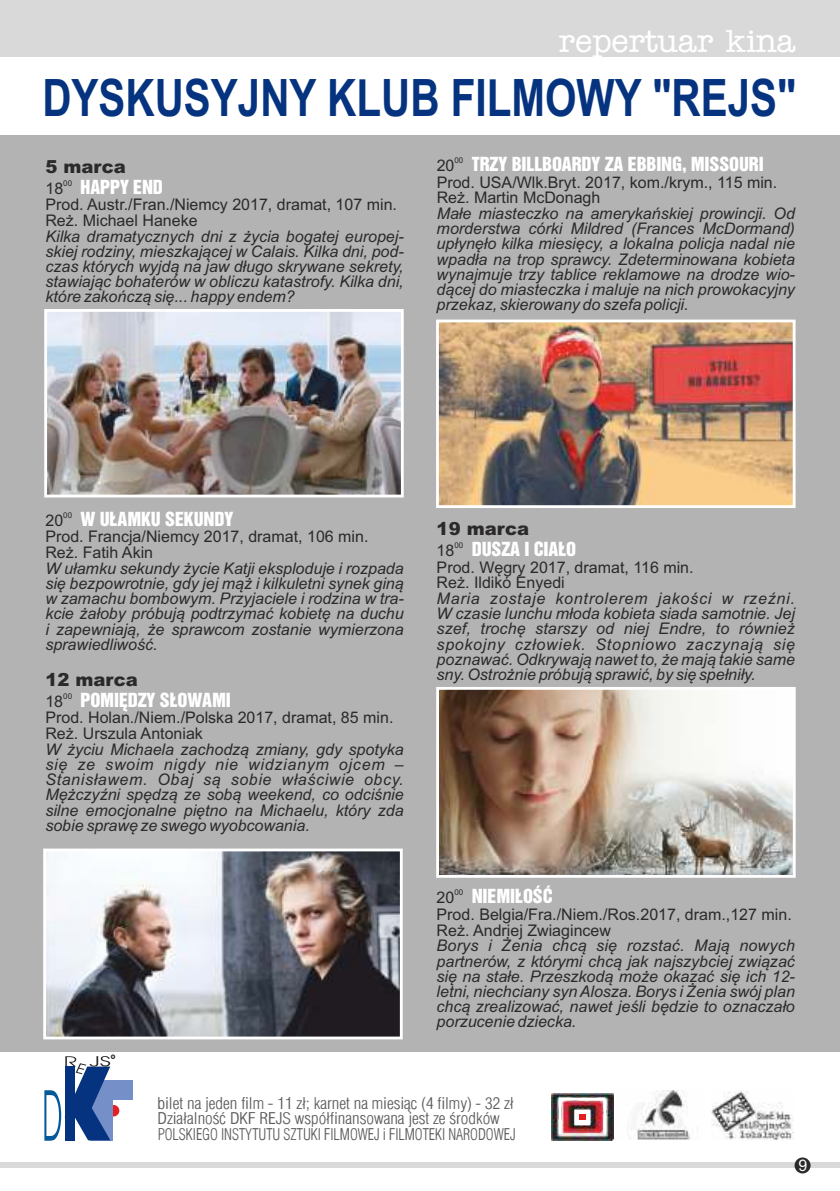
<style>
.page{position:relative;width:840px;height:1191px;background:#fff}
.page>*{position:absolute;margin:0;border:0;box-sizing:border-box;transform-origin:0 0}
.t1{font:700 51.6px "Arial";color:#053380;scale:.78 1}
.t2{font:32px "Memorandumpl";color:#fff}
.t3{font:18px "Switzerland Inseratpl";color:#fff}
.t4{font:900 18px "Arial";color:#2b2929}
.t5{font:italic 16px/15.2px "Arial";color:#2b2929;text-align:justify}
.t6{font:16px/15.8px "Arial";color:#2b2929}
.t7{font:16px/15.8px "Switz Cond Lightpl";color:#5c5c5c;scale:1.09 1}
.t8{font:16px "Arial";color:#fff}
.t9{font:8px "Arial";color:#2b2929}
.s1{font-family:"Arial";font-size:16px;color:#2b2929}
</style>
<div class="page">
<div style="left:0;top:1162px;width:839px;height:6px;background:#d9d9d9"></div>
<div style="left:794px;top:1157px;width:16px;height:16px;background:#2b2929;border-radius:50%"></div>
<div style="left:0;top:135px;width:839px;height:916px;background:#b3b3b3"></div>
<div style="left:0;top:0;width:839px;height:57px;background:#d9d9d9"></div>
<div style="left:94px;top:1080px;width:39px;height:19px;background:#758fc9"></div>
<div style="left:108px;top:1105px;width:11px;height:11px;background:#e31f24;border-radius:50%"></div>
<svg style="left:44px;top:1054px;width:71px;height:86px"></svg>
<img style="left:551px;top:1093px;width:62px;height:47px">
<img style="left:554px;top:1095px;width:56px;height:43px">
<img style="left:629px;top:1090px;width:62px;height:50px">
<img style="left:711px;top:1091px;width:82px;height:49px">
<img style="left:47px;top:852px;width:351px;height:183px">
<div style="left:43px;top:848px;width:359px;height:191px;border:3px solid #fff"></div>
<img style="left:440px;top:691px;width:351px;height:182px">
<div style="left:436px;top:687px;width:359px;height:190px;border:3px solid #fff"></div>
<img style="left:48px;top:313px;width:351px;height:180px">
<div style="left:44px;top:309px;width:359px;height:188px;border:3px solid #fff"></div>
<img style="left:440px;top:323px;width:351px;height:181px">
<div style="left:436px;top:319px;width:359px;height:189px;border:3px solid #fff"></div>
<h2 class="t2" style="left:558px;top:29px;width:238px">repertuar kina</h2>
<h1 class="t1" style="left:42px;top:79px;width:967px">DYSKUSYJNY KLUB FILMOWY "REJS"</h1>
<p class="t4" style="left:45px;top:160px;width:82px">5 marca</p>
<p class="t9" style="left:63px;top:180px;width:10px">00</p>
<p class="t3" style="left:45px;top:179px;width:119px"><span class="s1">18</span> HAPPY END</p>
<p class="t6" style="left:45px;top:198px;width:353px">Prod. Austr./Fran./Niemcy 2017, dramat, 107 min.<br>Reż. Michael Haneke</p>
<p class="t5" style="left:45px;top:230px;width:359px">Kilka dramatycznych dni z życia bogatej europej&shy;skiej rodziny, mieszkającej w Calais. Kilka dni, pod&shy;czas których wyjdą na jaw długo skrywane sekrety, stawiając bohaterów w obliczu katastrofy. Kilka dni, które zakończą się... happy endem?</p>
<p class="t3" style="left:436px;top:156px;width:328px"><span class="s1">20</span> TRZY BILLBOARDY ZA EBBING, MISSOURI</p>
<p class="t6" style="left:436px;top:175px;width:342px">Prod. USA/Wlk.Bryt. 2017, kom./krym., 115 min.<br>Reż. Martin McDonagh</p>
<p class="t5" style="left:436px;top:207px;width:359px">Małe miasteczko na amerykańskiej prowincji. Od morderstwa córki Mildred (Frances McDormand) upłynęło kilka miesięcy, a lokalna policja nadal nie wpadła na trop sprawcy. Zdeterminowana kobieta wynajmuje trzy tablice reklamowe na drodze wio&shy;dącej do miasteczka i maluje na nich prowokacyjny przekaz, skierowany do szefa policji.</p>
<p class="t9" style="left:454px;top:157px;width:10px">00</p>
<p class="t3" style="left:45px;top:511px;width:189px"><span class="s1">20</span> W UŁAMKU SEKUNDY</p>
<p class="t6" style="left:45px;top:530px;width:324px">Prod. Francja/Niemcy 2017, dramat, 106 min.<br>Reż. Fatih Akin</p>
<p class="t5" style="left:45px;top:562px;width:359px">W ułamku sekundy życie Katji eksploduje i rozpada się bezpowrotnie, gdy jej mąż i kilkuletni synek giną w zamachu bombowym. Przyjaciele i rodzina w tra&shy;kcie żałoby próbują podtrzymać kobietę na duchu i zapewniają, że sprawcom zostanie wymierzona sprawiedliwość.</p>
<p class="t4" style="left:45px;top:673px;width:94px">12 marca</p>
<p class="t9" style="left:63px;top:693px;width:10px">00</p>
<p class="t9" style="left:63px;top:512px;width:10px">00</p>
<p class="t3" style="left:45px;top:692px;width:187px"><span class="s1">18</span> POMIĘDZY SŁOWAMI</p>
<p class="t6" style="left:45px;top:711px;width:349px">Prod. Holan./Niem./Polska 2017, dramat, 85 min.<br>Reż. Urszula Antoniak</p>
<p class="t5" style="left:45px;top:743px;width:359px">W życiu Michaela zachodzą zmiany, gdy spotyka się ze swoim nigdy nie widzianym ojcem – Stanisławem. Obaj są sobie właściwie obcy.<br>Mężczyźni spędzą ze sobą weekend, co odciśnie silne emocjonalne piętno na Michaelu, który zda sobie sprawę ze swego wyobcowania.</p>
<p class="t4" style="left:436px;top:522px;width:94px">19 marca</p>
<p class="t9" style="left:454px;top:542px;width:10px">00</p>
<p class="t3" style="left:436px;top:541px;width:141px"><span class="s1">18</span> DUSZA I CIAŁO</p>
<p class="t6" style="left:436px;top:560px;width:258px">Prod. Węgry 2017, dramat, 116 min.<br>Reż. Ildikó Enyedi</p>
<p class="t5" style="left:436px;top:592px;width:359px">Maria zostaje kontrolerem jakości w rzeźni.<br>W czasie lunchu młoda kobieta siada samotnie. Jej szef, trochę starszy od niej Endre, to również spokojny człowiek. Stopniowo zaczynają się poznawać. Odkrywają nawet to, że mają takie same sny. Ostrożnie próbują sprawić, by się spełniły.</p>
<p class="t3" style="left:436px;top:888px;width:117px"><span class="s1">20</span> NIEMIŁOŚĆ</p>
<p class="t6" style="left:436px;top:908px;width:356px">Prod. Belgia/Fra./Niem./Ros.2017, dram.,127 min.<br>Reż. Andriej Zwiagincew</p>
<p class="t5" style="left:436px;top:939px;width:359px">Borys i Żenia chcą się rozstać. Mają nowych partnerów, z którymi chcą jak najszybciej związać się na stałe. Przeszkodą może okazać się ich 12- letni, niechciany syn Alosza. Borys i Żenia swój plan chcą zrealizować, nawet jeśli będzie to oznaczało porzucenie dziecka.</p>
<p class="t9" style="left:454px;top:889px;width:10px">00</p>
<p class="t7" style="left:157px;top:1096px;width:330px">bilet na jeden film - 11 zł; karnet na miesiąc (4 filmy) - 32 zł<br>Działalność DKF REJS współfinansowana jest ze środków<br>POLSKIEGO INSTYTUTU SZTUKI FILMOWEJ i FILMOTEKI NARODOWEJ</p>
<p class="t8" style="left:798px;top:1159px;width:10px">9</p>
</div>
